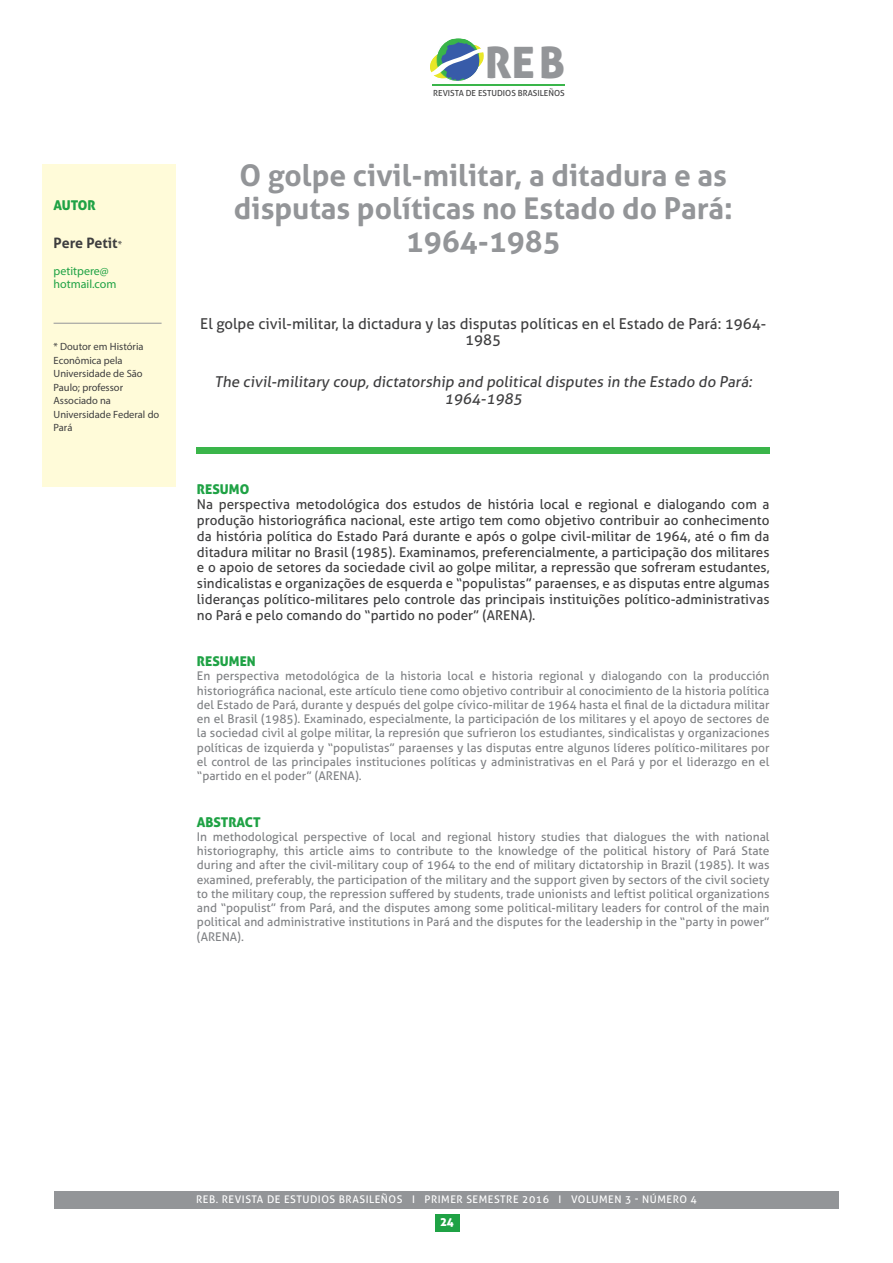
<style>
.page{position:relative;width:893px;height:1263px;background:#fff}
.page>*{position:absolute;margin:0;border:0;box-sizing:border-box;transform-origin:0 0}
.t1{font:43.35px "Aller Display";color:#939598}
.t2{font:700 30px/33px "Aller";color:#939598;text-align:center}
.t3{font:15px/16.5px "Aller";color:#3e3e3f;text-align:center}
.t4{font:700 14.25px "Aller";color:#3e3e3f}
.body{font:13.5px/15.8px "Aller";color:#3e3e3f;text-align:justify}
.body-2{font:13.5px "Aller Display";color:#1fa245}
.body-3{font:12px/14.2px "Aller";color:#808285;text-align:justify}
.t5{font:12px "Myriad Pro";color:#1fa245}
.t6{font:12px "Aller Display";color:#fff}
.body-4{font:10.5px/13.5px "Myriad Pro";color:#3e3e3f}
.t7{font:10.5px "Aller";letter-spacing:.05em;color:#fff}
.t8{font:8.4px "Aller";color:#3e3e3f}
.s1{font-family:"Myriad Pro";font-weight:400;font-size:10.5px}
</style>
<div class="page">
<img style="left:432px;top:38px;width:89px;height:48px">
<img style="left:437px;top:39px;width:42px;height:4px">
<svg style="left:430px;top:43px;width:58px;height:37px"></svg>
<hr style="left:433px;top:85px;width:132px;height:1px;background:#3ab54a">
<div style="left:54px;top:1191px;width:785px;height:18px;background:#939598"></div>
<div style="left:435px;top:1214px;width:24px;height:17px;background:#1fa245"></div>
<div style="left:196px;top:447px;width:574px;height:6px;background:#3ab54a"></div>
<div style="left:43px;top:164px;width:133px;height:323px;background:#fffbd9"></div>
<hr style="left:54px;top:323px;width:108px;height:1px;background:#939598">
<p class="body-2" style="left:54px;top:197px;width:44px">AUTOR</p>
<p class="t4" style="left:54px;top:234px;width:70px">Pere Petit<span class="s1">*</span></p>
<p class="t5" style="left:54px;top:263px;width:57px">petitpere@</p>
<p class="t5" style="left:54px;top:277px;width:64px">hotmail.com</p>
<p class="body-4" style="left:54px;top:340px;width:91px">* Doutor em História<br>Econômica pela<br>Universidade de São<br>Paulo; professor</p>
<p class="body-4" style="left:54px;top:394px;width:59px">Associado na</p>
<p class="body-4" style="left:54px;top:407px;width:107px">Universidade Federal do<br>Pará</p>
<h1 class="t1" style="left:485px;top:35px;width:81px">REB</h1>
<p class="t8" style="left:433px;top:88px;width:133px">REVISTA DE ESTUDIOS BRASILEÑOS</p>
<p class="t2" style="left:234px;top:159px;width:500px">O golpe civil-militar, a ditadura e as disputas políticas no Estado do Pará:<br>1964-1985</p>
<p class="t3" style="left:200px;top:315px;width:567px">El golpe civil-militar, la dictadura y las disputas políticas en el Estado de Pará: 1964-<br>1985</p>
<p class="t3" style="left:215px;top:374px;width:542px">The civil-military coup, dictatorship and political disputes in the Estado do Pará:<br>1964-1985</p>
<p class="body-2" style="left:197px;top:480px;width:54px">RESUMO</p>
<p class="body" style="left:197px;top:497px;width:574px">Na perspectiva metodológica dos estudos de história local e regional e dialogando com a produção historiográfica nacional, este artigo tem como objetivo contribuir ao conhecimento da história política do Estado Pará durante e após o golpe civil-militar de 1964, até o fim da ditadura militar no Brasil (1985). Examinamos, preferencialmente, a participação dos militares e o apoio de setores da sociedade civil ao golpe militar, a repressão que sofreram estudantes, sindicalistas e organizações de esquerda e “populistas” paraenses, e as disputas entre algumas lideranças político-militares pelo controle das principais instituições político-administrativas no Pará e pelo comando do “partido no poder” (ARENA).</p>
<p class="body-2" style="left:197px;top:653px;width:60px">RESUMEN</p>
<p class="body-3" style="left:197px;top:669px;width:574px">En perspectiva metodológica de la historia local e historia regional y dialogando con la producción historiográfica nacional, este artículo tiene como objetivo contribuir al conocimiento de la historia política del Estado de Pará, durante y después del golpe cívico-militar de 1964 hasta el final de la dictadura militar en el Brasil (1985). Examinado, especialmente, la participación de los militares y el apoyo de sectores de la sociedad civil al golpe militar, la represión que sufrieron los estudiantes, sindicalistas y organizaciones políticas de izquierda y “populistas” paraenses y las disputas entre algunos líderes político-militares por el control de las principales instituciones políticas y administrativas en el Pará y por el liderazgo en el “partido en el poder” (ARENA).</p>
<p class="body-2" style="left:197px;top:813px;width:65px">ABSTRACT</p>
<p class="body-3" style="left:197px;top:829px;width:574px">In methodological perspective of local and regional history studies that dialogues the with national historiography, this article aims to contribute to the knowledge of the political history of Pará State during and after the civil-military coup of 1964 to the end of military dictatorship in Brazil (1985). It was examined, preferably, the participation of the military and the support given by sectors of the civil society to the military coup, the repression suffered by students, trade unionists and leftist political organizations and “populist” from Pará, and the disputes among some political-military leaders for control of the main political and administrative institutions in Pará and the disputes for the leadership in the “party in power” (ARENA).</p>
<p class="t7" style="left:196px;top:1193px;width:502px">REB. REVISTA DE ESTUDIOS BRASILEÑOS I PRIMER SEMESTRE 2016 I VOLUMEN 3 - NÚMERO 4</p>
<p class="t6" style="left:440px;top:1214px;width:15px">24</p>
</div>
